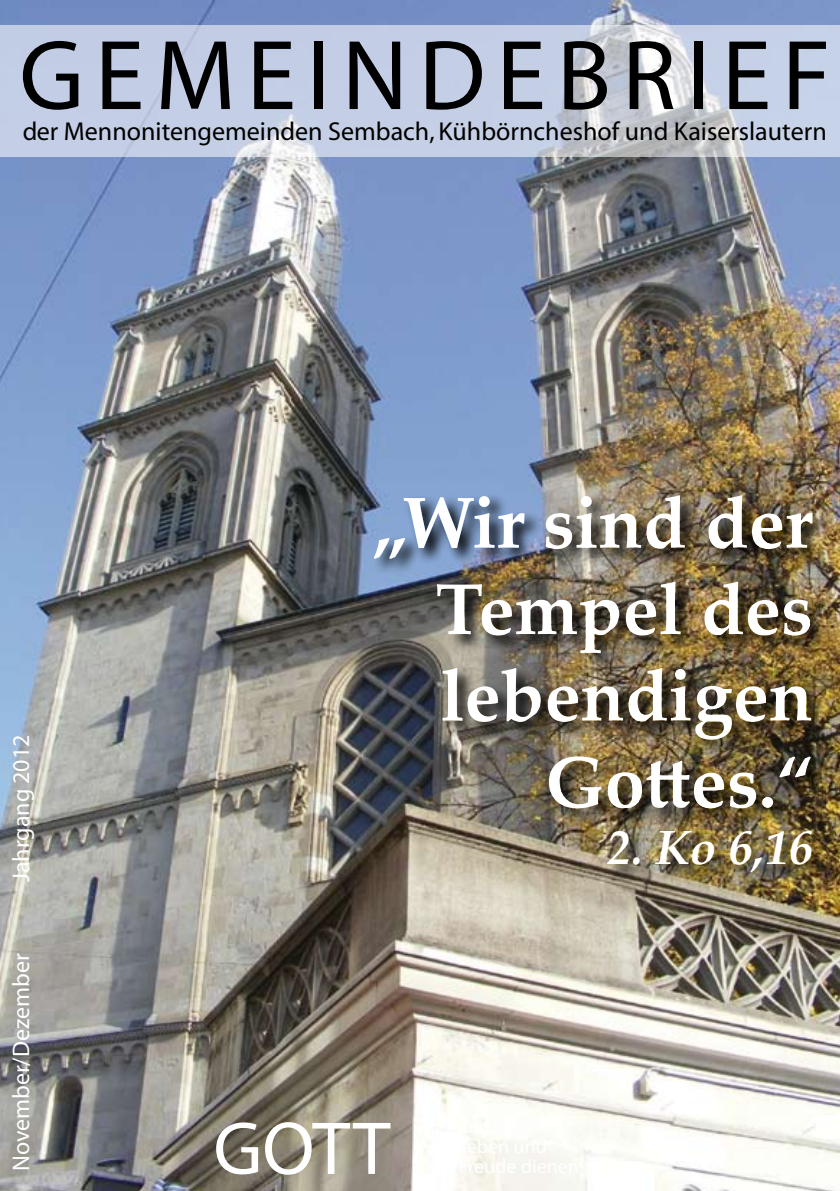
<style>
.page{position:relative;width:840px;height:1191px;background:#fff}
.page>*{position:absolute;margin:0;border:0;box-sizing:border-box;transform-origin:0 0}
.t1{font:100px "Myriad";letter-spacing:.11em;color:#000}
.t2{font:75.6px "Myriad";color:#fff}
.t3{font:700 72px/86.4px "Palatino Linotype";color:#fff;text-align:right}
.t4{font:italic 700 48px "Palatino Linotype";color:#fff}
.t5{font:26px "Myriad";color:#000}
.t6{font:24px "Myriad";color:#fff}
</style>
<div class="page">
<img style="left:0;top:0;width:839px;height:1191px">
<svg style="left:0;top:26px;width:839px;height:131px;background:#c5cfe2"></svg>
<div style="left:370px;top:492px;width:459px;height:397px;background:#000;opacity:.96"></div>
<h1 class="t1" style="left:19px;top:26px;width:812px">GEMEINDEBRIEF</h1>
<p class="t5" style="left:22px;top:119px;width:805px">der Mennonitengemeinden Sembach, Kühbörncheshof und Kaiserslautern</p>
<p class="t6" style="left:9px;top:882px;width:149px;rotate:-90deg">Jahrgang 2012</p>
<p class="t6" style="left:9px;top:1171px;width:219px;rotate:-90deg">November/Dezember</p>
<h3 class="t3" style="left:371px;top:477px;width:442px">„Wir sind der<br>Tempel des lebendigen<br>Gottes.“</h3>
<h3 class="t4" style="left:606px;top:814px;width:207px">2. Ko 6,16</h3>
<h2 class="t2" style="left:213px;top:1111px;width:178px">GOTT</h2>
</div>
